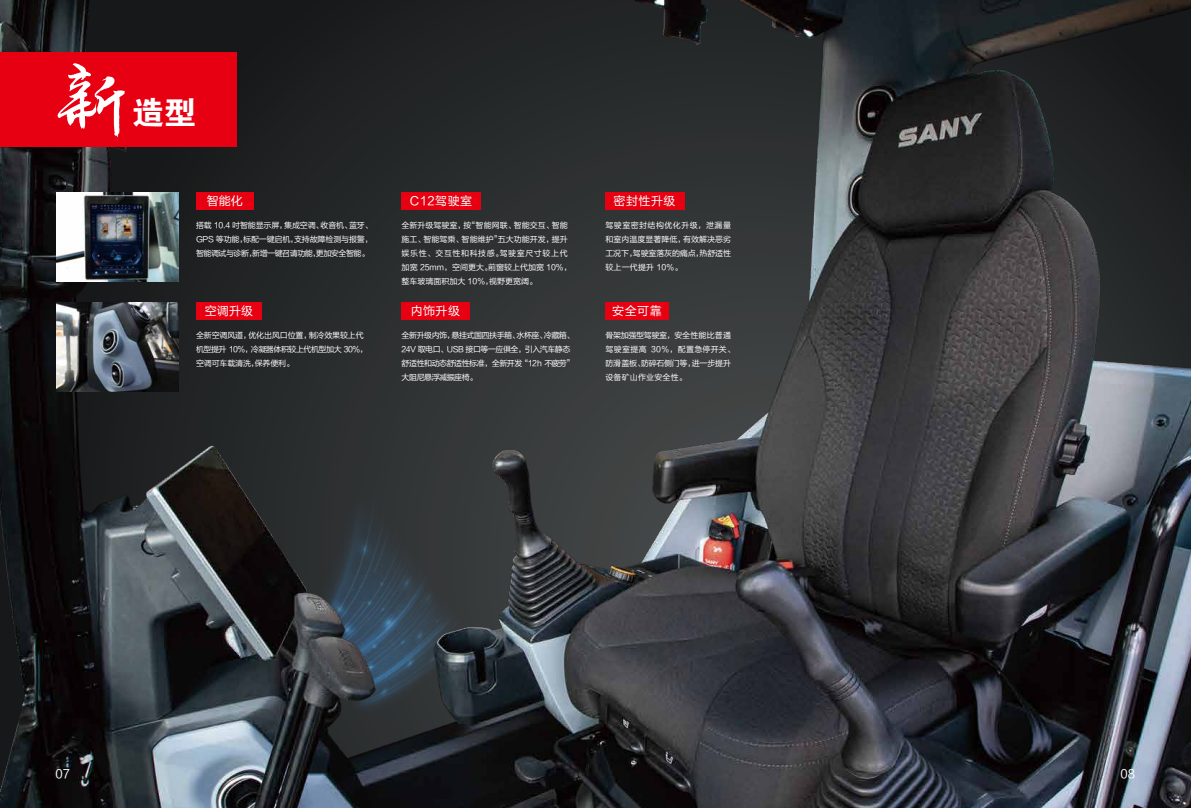
<style>
.page{position:relative;width:1191px;height:808px;background:#fff}
.page>*{position:absolute;margin:0;border:0;box-sizing:border-box;transform-origin:0 0}
.t1{font:32.3px "FZDHTK GBK1 0";color:#fff}
.t2{font:12px "FZLTHK GBK1 0";letter-spacing:.04em;color:#fff}
.t3{font:8px/14px "FZLTHK GBK1 0";letter-spacing:-.02em;color:#fff;text-align:justify}
.t4{font:8px/14px "FZLTHK GBK1 0";color:#fff}
.t5{font:8px/14px "FZLTHK GBK1 0";letter-spacing:-.06em;color:#fff}
.t6{font:8px/14px "FZLTHK GBK1 0";letter-spacing:.02em;color:#fff}
</style>
<div class="page">
<img style="left:0;top:0;width:1191px;height:808px">
<div style="left:0;top:53px;width:237px;height:94px;background:#e60012"></div>
<svg style="left:57px;top:63px;width:68px;height:74px"></svg>
<div style="left:401px;top:193px;width:80px;height:17px;background:#e60012"></div>
<div style="left:605px;top:193px;width:79px;height:17px;background:#e60012"></div>
<div style="left:605px;top:303px;width:64px;height:17px;background:#e60012"></div>
<div style="left:196px;top:193px;width:58px;height:17px;background:#e60012"></div>
<div style="left:401px;top:303px;width:69px;height:17px;background:#e60012"></div>
<div style="left:196px;top:303px;width:65px;height:17px;background:#e60012"></div>
<img style="left:57px;top:303px;width:121px;height:89px">
<img style="left:57px;top:193px;width:121px;height:89px">
<h1 class="t1" style="left:132px;top:95px;width:66px">造型</h1>
<h2 class="t2" style="left:207px;top:194px;width:37px">智能化</h2>
<h2 class="t2" style="left:410px;top:194px;width:64px">C12驾驶室</h2>
<h2 class="t2" style="left:613px;top:194px;width:63px">密封性升级</h2>
<p class="t3" style="left:196px;top:218px;width:178px">搭载 10.4 吋智能显示屏，集成空调、收音机、蓝牙、GPS 等功能，标配一键启机，支持故障检测与报警，智能调试与诊断，新增一键召请功能，更加安全智能。</p>
<p class="t4" style="left:401px;top:218px;width:172px">全新升级驾驶室，按“智能网联、智能交互、智能施工、智能驾乘、智能维护”五大功能开发，提升娱乐性、交互性和科技感。驾驶室尺寸较上代加宽 25mm，空间更大。前窗较上代加宽 10%，整车玻璃面积加大 10%，视野更宽阔。</p>
<p class="t3" style="left:605px;top:218px;width:127px">驾驶室密封结构优化升级，泄漏量和室内温度显著降低，有效解决恶劣工况下，驾驶室落灰的痛点，热舒适性较上一代提升 10%。</p>
<h2 class="t2" style="left:205px;top:304px;width:49px">空调升级</h2>
<h2 class="t2" style="left:411px;top:304px;width:51px">内饰升级</h2>
<h2 class="t2" style="left:612px;top:304px;width:51px">安全可靠</h2>
<p class="t3" style="left:196px;top:328px;width:173px;text-align:left">全新空调风道，优化出风口位置，制冷效果较上代机型提升 10%，冷凝器体积较上代机型加大 30%，空调可车载清洗，保养便利。</p>
<p class="t5" style="left:401px;top:328px;width:174px">全新升级内饰，悬挂式国四扶手箱、水杯座、冷藏箱、<br>24V 取电口、USB 接口等一应俱全，引入汽车静态舒适性和动态舒适性标准，全新开发“12h 不疲劳”大阻尼悬浮减振座椅。</p>
<p class="t6" style="left:605px;top:328px;width:131px">骨架加强型驾驶室，安全性能比普通驾驶室提高 30%，配置急停开关、防滑盖板、防碎石侧门等，进一步提升设备矿山作业安全性。</p>
<h2 class="t2" style="left:56px;top:767px;width:16px">07</h2>
<h2 class="t2" style="left:1120px;top:767px;width:16px">08</h2>
</div>
